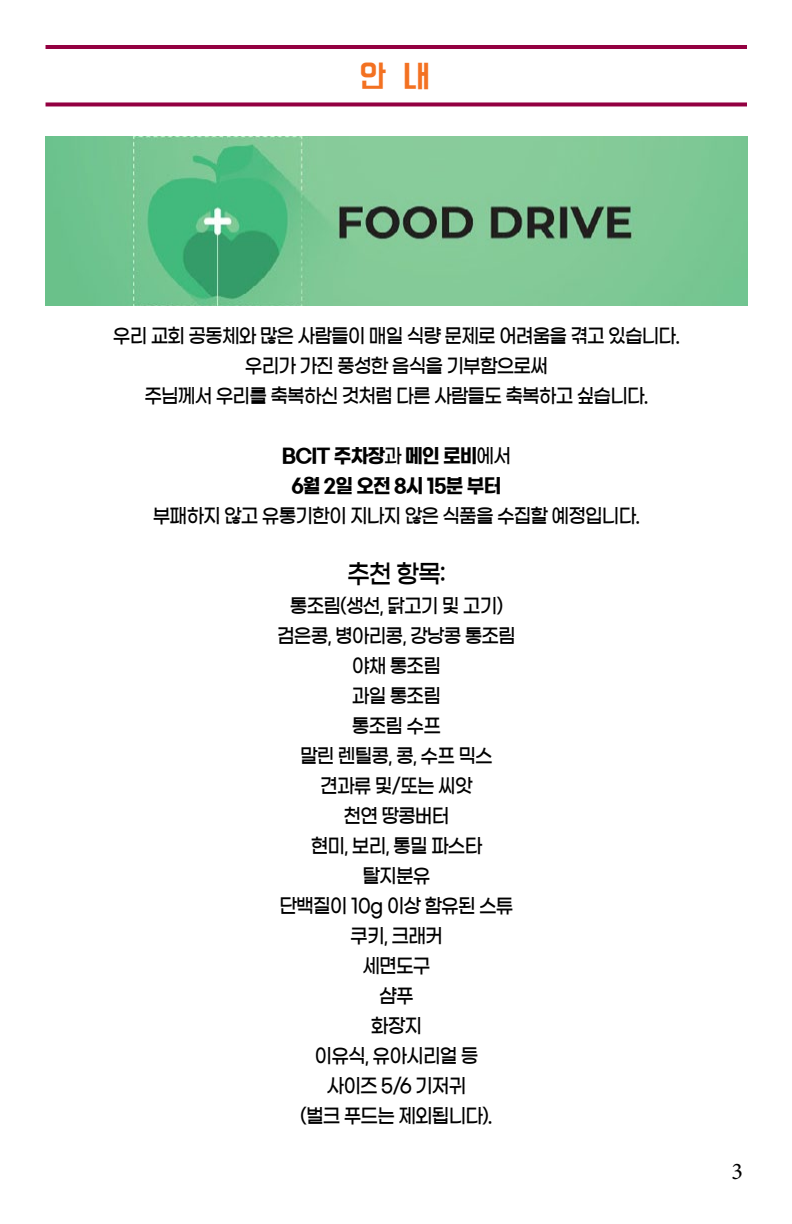
<style>
.page{position:relative;width:792px;height:1224px;background:#fff}
.page>*{position:absolute;margin:0;border:0;box-sizing:border-box;transform-origin:0 0}
.t1{font:28px "BM Do Hyeon";color:#f37121}
.t2{font:26px "Gmarket Sans TTF Medium";color:#000;scale:.92 1}
.t3{font:24px "Minion Pro";color:#000}
.t4{font:20px/30px "Gmarket Sans TTF Medium";letter-spacing:-.05em;color:#000;text-align:center;scale:.92 1}
.t5{font:20px/30px "Gmarket Sans TTF Bold";letter-spacing:-.05em;color:#000;text-align:center;scale:.92 1}
.s1{font-family:"Gmarket Sans TTF Medium"}
</style>
<div class="page">
<hr style="left:46px;top:45px;width:701px;height:4px;background:#930041">
<svg style="left:46px;top:102px;width:701px;height:4px;fill:#930041"></svg>
<img style="left:46px;top:137px;width:702px;height:168px">
<h1 class="t1" style="left:359px;top:61px;width:72px">안 내</h1>
<p class="t4" style="left:113px;top:322px;width:618px">우리 교회 공동체와 많은 사람들이 매일 식량 문제로 어려움을 겪고 있습니다. 우리가 가진 풍성한 음식을 기부함으로써<br>주님께서 우리를 축복하신 것처럼 다른 사람들도 축복하고 싶습니다.</p>
<p class="t5" style="left:282px;top:442px;width:251px">BCIT 주차장<span class="s1">과</span> 메인 로비<span class="s1">에서<br></span>6월 2일 오전 8시 15분 부터</p>
<p class="t4" style="left:153px;top:502px;width:531px">부패하지 않고 유통기한이 지나지 않은 식품을 수집할 예정입니다.</p>
<h2 class="t2" style="left:347px;top:560px;width:109px">추천 항목:</h2>
<p class="t4" style="left:277px;top:592px;width:261px">통조림(생선, 닭고기 및 고기) 검은콩, 병아리콩, 강낭콩 통조림 야채 통조림<br>과일 통조림<br>통조림 수프<br>말린 렌틸콩, 콩, 수프 믹스 견과류 및/또는 씨앗<br>천연 땅콩버터<br>현미, 보리, 통밀 파스타 탈지분유<br>단백질이 10g 이상 함유된 스튜 쿠키, 크래커<br>세면도구<br>샴푸<br>화장지<br>이유식, 유아시리얼 등<br>사이즈 5/6 기저귀<br>(벌크 푸드는 제외됩니다).</p>
<p class="t3" style="left:732px;top:1156px;width:13px">3</p>
</div>
